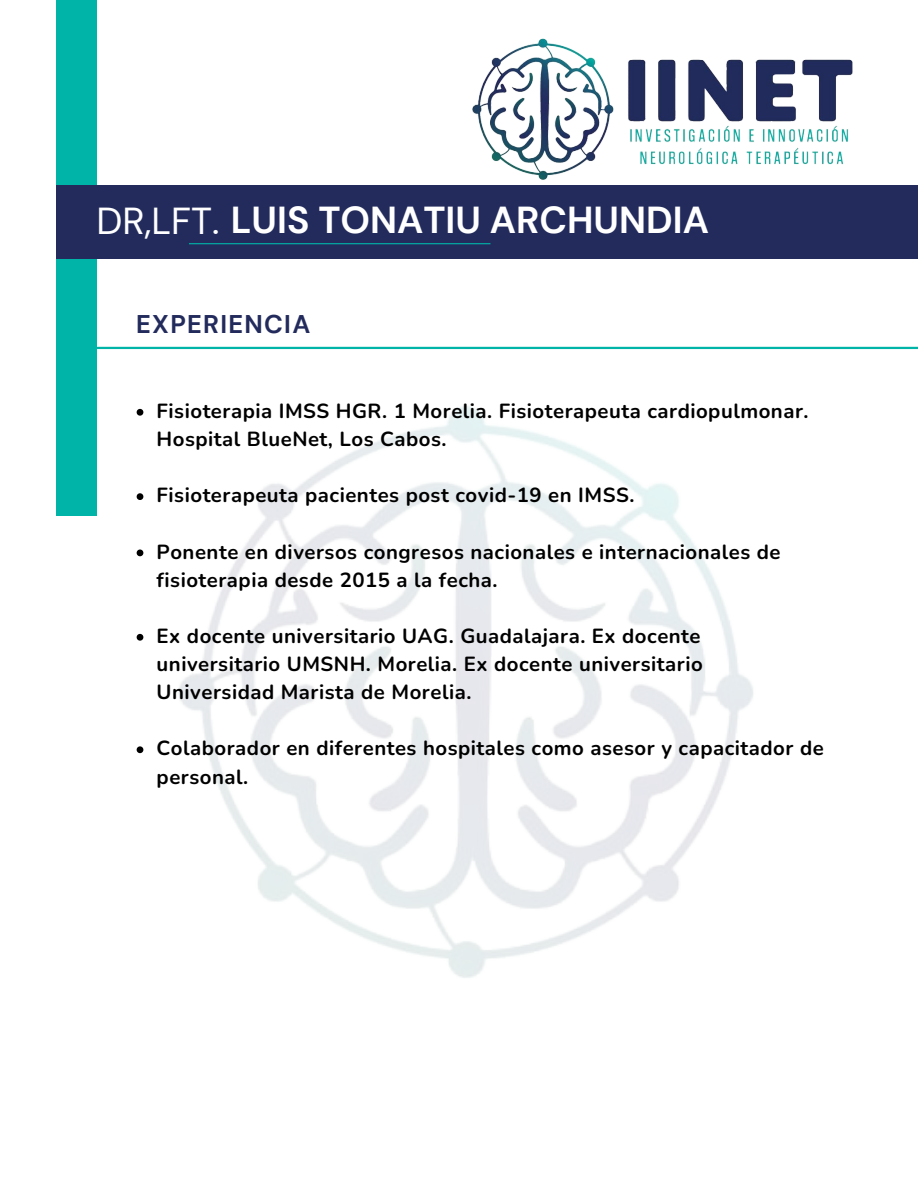
<style>
.page{position:relative;width:918px;height:1188px;background:#fff}
.page>*{position:absolute;margin:0;border:0;box-sizing:border-box;transform-origin:0 0}
.t1{font:700 37.5px "DM Sans";color:#fff}
.t2{font:700 25.5px "DM Sans";letter-spacing:.05em;color:#222b5c}
.t3{font:700 20.4px/28.2px "Nunito";letter-spacing:.025em;color:#000}
.s1{font-weight:400}
</style>
<div class="page">
<div style="left:56px;top:0;width:41px;height:516px;background:#00b5a8"></div>
<div style="left:56px;top:185px;width:862px;height:74px;background:#222b5c"></div>
<hr style="left:189px;top:243px;width:301px;height:1px;background:#00b5a8">
<img style="left:122px;top:349px;width:653px;height:629px">
<hr style="left:76px;top:347px;width:842px;height:2px;background:#00b5a8">
<img style="left:472px;top:38px;width:381px;height:142px">
<svg style="left:137px;top:409px;width:6px;height:7px"></svg>
<svg style="left:137px;top:493px;width:6px;height:7px"></svg>
<svg style="left:137px;top:550px;width:6px;height:6px"></svg>
<svg style="left:137px;top:634px;width:6px;height:7px"></svg>
<svg style="left:137px;top:746px;width:6px;height:7px"></svg>
<p class="t1" style="left:97px;top:196px;width:614px"><span class="s1">DR,LFT.</span> LUIS TONATIU ARCHUNDIA</p>
<h3 class="t2" style="left:136px;top:308px;width:176px">EXPERIENCIA</h3>
<p class="t3" style="left:157px;top:397px;width:653px">Fisioterapia IMSS HGR. 1 Morelia. Fisioterapeuta cardiopulmonar.<br>Hospital BlueNet, Los Cabos.</p>
<p class="t3" style="left:157px;top:481px;width:479px">Fisioterapeuta pacientes post covid-19 en IMSS.</p>
<p class="t3" style="left:157px;top:538px;width:626px">Ponente en diversos congresos nacionales e internacionales de fisioterapia desde 2015 a la fecha.</p>
<p class="t3" style="left:157px;top:622px;width:548px;text-align:justify">Ex docente universitario UAG. Guadalajara. Ex docente universitario UMSNH. Morelia. Ex docente universitario Universidad Marista de Morelia.</p>
<p class="t3" style="left:157px;top:735px;width:669px">Colaborador en diferentes hospitales como asesor y capacitador de personal.</p>
</div>
